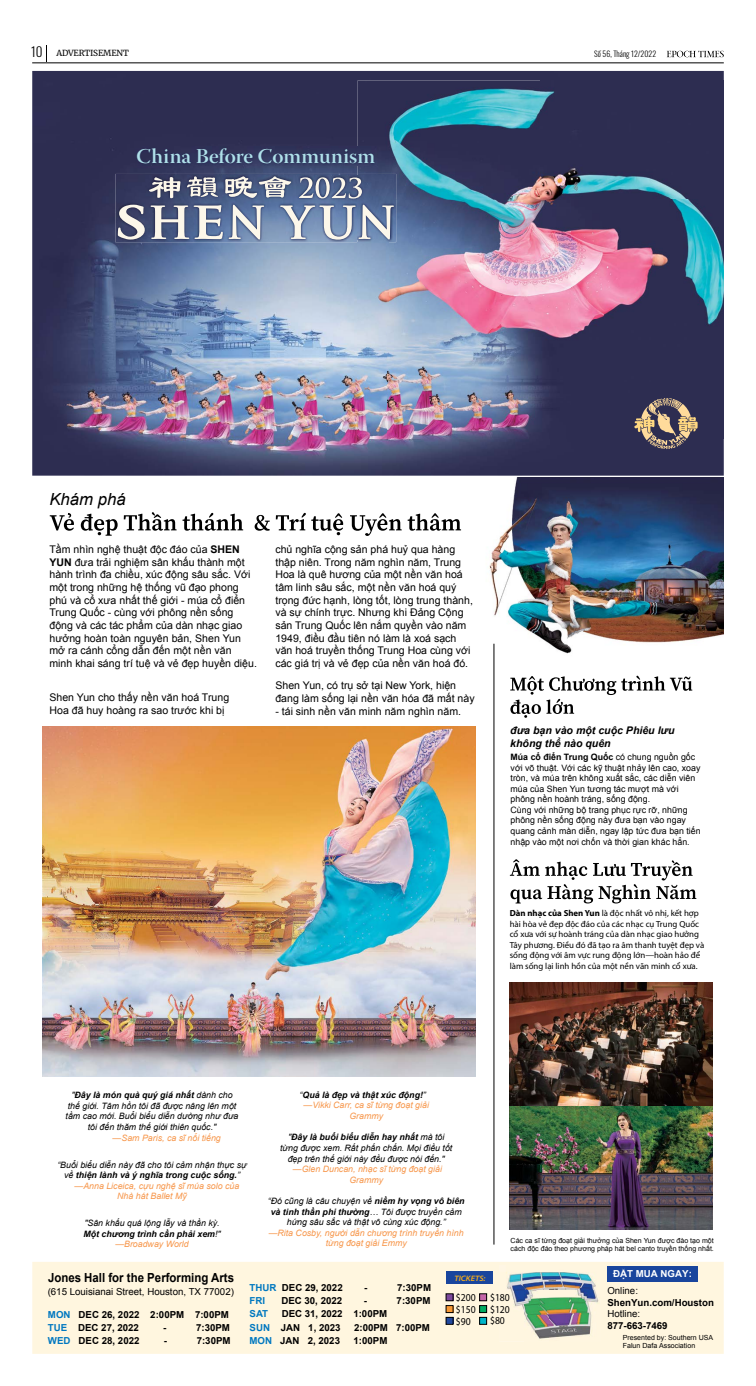
<style>
.page{position:relative;width:756px;height:1386px;background:#fff}
.page>*{position:absolute;margin:0;border:0;box-sizing:border-box;transform-origin:0 0}
.t1{font:20.91px "Warnock Pro Semibold Disp";letter-spacing:.005em;color:#afe0e9}
.t2{font:italic 16.71px "Arial";color:#000}
.t3{font:700 12.51px "Arial";color:#000;scale:.91 1}
.t4{font:10.59px/11.9px "Myriad Pro";color:#000;text-align:justify;scale:.91 1}
.t5{font:10.5px/12.6px "Arial";color:#000}
.t6{font:italic 700 10.5px/12.6px "Arial";color:#000}
.t7{font:700 9.62px/13.2px "Arial";color:#000}
.t8{font:9.62px "Arial";color:#000}
.t9{font:700 9.62px "Arial";color:#fff}
.t10{font:700 9.62px "Arial";color:#0078c0}
.t11{font:italic 8.75px/10.5px "Arial";color:#000;text-align:center}
.t12{font:8.75px/10.5px "Arial";color:#000}
.t13{font:8.75px/10.5px "Myriad Pro";color:#000}
.t14{font:italic 8.75px/10.5px "Arial";color:#f7964a;text-align:center}
.t15{font:italic 700 8.75px "Arial";color:#000}
.t16{font:8.31px "Merriweather";letter-spacing:-.02em;color:#000}
.t17{font:300 7.88px "Oswald";color:#000}
.t18{font:italic 600 semi-expanded 7.88px "Myriad Pro";color:#fcaf17}
.t19{font:7px/8.4px "Arial";color:#000}
.s1{font-family:"Oswald";font-weight:300;font-size:13.12px}
.s2{font-weight:700}
.s3{font-weight:400}
.s4{color:#f7964a}
.s5{color:#000}
.s6{font-weight:700;color:#000}
.s7{color:#0078c0}
</style>
<div class="page">
<svg style="left:46px;top:45px;width:1px;height:16px"></svg>
<hr style="left:32px;top:63px;width:692px;height:1px;background:#000">
<svg style="left:667px;top:51px;width:57px;height:6px"></svg>
<img style="left:489px;top:477px;width:235px;height:217px">
<hr style="left:494px;top:644px;width:1px;height:601px;background:#000">
<img style="left:42px;top:726px;width:434px;height:351px">
<img style="left:510px;top:983px;width:203px;height:246px">
<img style="left:32px;top:71px;width:692px;height:405px">
<img style="left:358px;top:80px;width:366px;height:120px">
<img style="left:388px;top:200px;width:336px;height:239px">
<img style="left:358px;top:242px;width:30px;height:197px">
<svg style="left:634px;top:398px;width:64px;height:51px;background:#786a68"></svg>
<img style="left:115px;top:174px;width:281px;height:68px">
<img style="left:118px;top:176px;width:276px;height:64px">
<svg style="left:118px;top:205px;width:27px;height:35px"></svg>
<svg style="left:151px;top:205px;width:72px;height:34px;background:#8b94a9"></svg>
<svg style="left:229px;top:205px;width:35px;height:35px"></svg>
<svg style="left:280px;top:205px;width:114px;height:35px;background:#91a1bb"></svg>
<svg style="left:149px;top:177px;width:31px;height:21px"></svg>
<svg style="left:187px;top:176px;width:31px;height:21px"></svg>
<svg style="left:225px;top:176px;width:66px;height:22px"></svg>
<svg style="left:299px;top:177px;width:63px;height:22px"></svg>
<img style="left:135px;top:146px;width:242px;height:20px">
<div style="left:32px;top:1262px;width:692px;height:92px;background:#fff6df"></div>
<div style="left:491px;top:1294px;width:8px;height:8px;background:#fff6df"></div>
<div style="left:491px;top:1306px;width:8px;height:8px;background:#fff6df"></div>
<div style="left:491px;top:1318px;width:8px;height:8px;background:#fff6df"></div>
<div style="left:446px;top:1294px;width:7px;height:7px;background:#7c489c"></div>
<div style="left:446px;top:1294px;width:7px;height:7px;border:1px solid #000"></div>
<div style="left:480px;top:1294px;width:7px;height:7px;background:#c465a8"></div>
<div style="left:480px;top:1294px;width:7px;height:7px;border:1px solid #000"></div>
<div style="left:446px;top:1306px;width:7px;height:7px;background:#f89936"></div>
<div style="left:446px;top:1305px;width:7px;height:8px;border:1px solid #000"></div>
<div style="left:480px;top:1306px;width:7px;height:7px;background:#00ab60"></div>
<div style="left:480px;top:1305px;width:7px;height:8px;border:1px solid #000"></div>
<div style="left:446px;top:1317px;width:7px;height:7px;background:#20489f"></div>
<div style="left:446px;top:1317px;width:7px;height:7px;border:1px solid #000"></div>
<div style="left:480px;top:1317px;width:7px;height:7px;background:#00b5c9"></div>
<div style="left:480px;top:1317px;width:7px;height:7px;border:1px solid #000"></div>
<img style="left:499px;top:1265px;width:102px;height:76px">
<svg style="left:499px;top:1294px;width:7px;height:32px"></svg>
<svg style="left:50px;top:512px;width:411px;height:24px"></svg>
<svg style="left:510px;top:676px;width:182px;height:42px"></svg>
<svg style="left:510px;top:859px;width:186px;height:44px"></svg>
<div style="left:447px;top:1272px;width:46px;height:12px;background:#19459d"></div>
<div style="left:607px;top:1266px;width:91px;height:16px;background:#19459d"></div>
<p class="t16" style="left:31px;top:47px;width:99px"><span class="s1">10</span> ADVERTISEMENT</p>
<p class="t17" style="left:594px;top:47px;width:63px">Số 56, Tháng 12/2022</p>
<h1 class="t1" style="left:137px;top:144px;width:240px">China Before Communism</h1>
<h2 class="t2" style="left:49px;top:488px;width:78px">Khám phá</h2>
<p class="t5" style="left:49px;top:543px;width:209px">Tầm nhìn nghệ thuật độc đáo của <span class="s2">SHEN YUN</span> đưa trải nghiệm sân khấu thành một hành trình đa chiều, xúc động sâu sắc. Với một trong những hệ thống vũ đạo phong phú và cổ xưa nhất thế giới - múa cổ điển Trung Quốc - cùng với phông nền sống động và các tác phẩm của dàn nhạc giao hưởng hoàn toàn nguyên bản, Shen Yun mở ra cánh cổng dẫn đến một nền văn minh khai sáng trí tuệ và vẻ đẹp huyền diệu.</p>
<p class="t5" style="left:275px;top:543px;width:199px">chủ nghĩa cộng sản phá huỷ qua hàng thập niên. Trong năm nghìn năm, Trung Hoa là quê hương của một nền văn hoá tâm linh sâu sắc, một nền văn hoá quý trọng đức hạnh, lòng tốt, lòng trung thành, và sự chính trực. Nhưng khi Đảng Cộng sản Trung Quốc lên nắm quyền vào năm 1949, điều đầu tiên nó làm là xoá sạch văn hoá truyền thống Trung Hoa cùng với các giá trị và vẻ đẹp của nền văn hoá đó.</p>
<p class="t5" style="left:275px;top:679px;width:201px">Shen Yun, có trụ sở tại New York, hiện đang làm sống lại nền văn hóa đã mất này</p>
<p class="t5" style="left:275px;top:705px;width:187px">- tái sinh nền văn minh năm nghìn năm.</p>
<p class="t5" style="left:49px;top:692px;width:181px">Shen Yun cho thấy nền văn hoá Trung<br>Hoa đã huy hoàng ra sao trước khi bị</p>
<p class="t6" style="left:510px;top:724px;width:166px">đưa bạn vào một cuộc Phiêu lưu không thể nào quên</p>
<p class="t12" style="left:511px;top:752px;width:192px"><span class="s2">Múa cổ điển Trung Quốc</span> có chung nguồn gốc với võ thuật. Với các kỹ thuật nhảy lên cao, xoay tròn, và múa trên không xuất sắc, các diễn viên múa của Shen Yun tương tác mượt mà với phông nền hoành tráng, sống động.<br>Cùng với những bộ trang phục rực rỡ, những phông nền sống động này đưa bạn vào ngay quang cảnh màn diễn, ngay lập tức đưa bạn tiến nhập vào một nơi chốn và thời gian khác hẳn.</p>
<p class="t13" style="left:510px;top:908px;width:196px"><span class="s2">Dàn nhạc của Shen Yun</span> là độc nhất vô nhị, kết hợp hài hòa vẻ đẹp độc đáo của các nhạc cụ Trung Quốc cổ xưa với sự hoành tráng của dàn nhạc giao hưởng Tây phương. Điều đó đã tạo ra âm thanh tuyệt đẹp và sống động với âm vực rung động lớn—hoàn hảo để làm sống lại linh hồn của một nền văn minh cổ xưa.</p>
<p class="t11" style="left:66px;top:1090px;width:174px">"<span class="s2">Đây là món quà quý giá nhất</span> dành cho thế giới. Tâm hồn tôi đã được nâng lên một tầm cao mới. Buổi biểu diễn dường như đưa tôi đến thăm thế giới thiên quốc."</p>
<p class="t14" style="left:113px;top:1132px;width:110px">—Sam Paris, ca sĩ nổi tiếng</p>
<p class="t11" style="left:57px;top:1159px;width:191px">“Buổi biểu diễn này đã cho tôi cảm nhận thực sự</p>
<p class="t15" style="left:64px;top:1169px;width:177px"><span class="s3">về</span> thiện lành và ý nghĩa trong cuộc sống.<span class="s3">”</span></p>
<p class="t14" style="left:75px;top:1181px;width:166px">—Anna Liceica, cựu nghệ sĩ múa solo của</p>
<p class="t14" style="left:117px;top:1191px;width:71px">Nhà hát Ballet Mỹ</p>
<p class="t11" style="left:83px;top:1218px;width:139px">"Sân khấu quá lộng lẫy và thần kỳ.<br><span class="s2">Một chương trình cần phải xem</span>!" <span class="s4">—Broadway World</span></p>
<p class="t14" style="left:300px;top:1090px;width:131px"><span class="s5">“</span><span class="s6">Quả là đẹp và thật xúc động!</span><span class="s5">” </span>—Vikki Carr, ca sĩ từng đoạt giải<br>Grammy</p>
<p class="t11" style="left:280px;top:1132px;width:174px">"<span class="s2">Đây là buổi biểu diễn hay nhất</span> mà tôi từng được xem. Rất phấn chấn. Mọi điều tốt đẹp trên thế giới này đều được nói đến."</p>
<p class="t14" style="left:293px;top:1164px;width:151px">—Glen Duncan, nhạc sĩ từng đoạt giải<br>Grammy</p>
<p class="t11" style="left:268px;top:1196px;width:198px">“Đó cũng là câu chuyện về <span class="s2">niềm hy vọng vô biên và tinh thần phi thường</span>… Tôi được truyền cảm hứng sâu sắc và thật vô cùng xúc động.”</p>
<p class="t14" style="left:269px;top:1227px;width:197px">—Rita Cosby, người dẫn chương trình truyền hình từng đoạt giải Emmy</p>
<p class="t19" style="left:511px;top:1236px;width:205px">Các ca sĩ từng đoạt giải thưởng của Shen Yun được đào tạo một cách độc đáo theo phương pháp hát bel canto truyền thống nhất.</p>
<p class="t3" style="left:48px;top:1270px;width:206px">Jones Hall for the Performing Arts</p>
<p class="t7" style="left:48px;top:1308px;width:183px"><span class="s7">MON</span> DEC 26, 2022 2:00PM 7:00PM<br><span class="s7">TUE</span> DEC 27, 2022</p>
<p class="t8" style="left:48px;top:1285px;width:188px">(615 Louisianai Street, Houston, TX 77002)</p>
<p class="t7" style="left:250px;top:1281px;width:95px"><span class="s7">THUR</span> DEC 29, 2022</p>
<p class="t7" style="left:364px;top:1281px;width:5px">-</p>
<p class="t7" style="left:397px;top:1281px;width:35px">7:30PM</p>
<p class="t10" style="left:250px;top:1295px;width:17px">FRI</p>
<p class="t7" style="left:281px;top:1295px;width:62px">DEC 30, 2022</p>
<p class="t7" style="left:364px;top:1295px;width:5px">-</p>
<p class="t7" style="left:397px;top:1295px;width:35px">7:30PM</p>
<p class="t10" style="left:250px;top:1308px;width:20px">SAT</p>
<p class="t7" style="left:250px;top:1308px;width:139px;text-indent:32px">DEC 31, 2022 1:00PM<br><span class="s7">SUN</span> JAN 1, 2023</p>
<p class="t7" style="left:354px;top:1321px;width:77px">2:00PM 7:00PM</p>
<p class="t7" style="left:163px;top:1321px;width:5px">-</p>
<p class="t7" style="left:196px;top:1321px;width:35px">7:30PM</p>
<p class="t7" style="left:48px;top:1334px;width:93px"><span class="s7">WED</span> DEC 28, 2022</p>
<p class="t7" style="left:164px;top:1334px;width:5px">-</p>
<p class="t7" style="left:197px;top:1334px;width:35px">7:30PM</p>
<p class="t7" style="left:250px;top:1334px;width:92px"><span class="s7">MON</span> JAN 2, 2023</p>
<p class="t7" style="left:354px;top:1334px;width:35px">1:00PM</p>
<p class="t18" style="left:454px;top:1273px;width:33px">TICKETS:</p>
<p class="t9" style="left:613px;top:1267px;width:80px">ĐẶT MUA NGAY:</p>
<p class="t4" style="left:456px;top:1291px;width:23px">$200 $150 $90</p>
<p class="t4" style="left:490px;top:1292px;width:23px;line-height:11.5px">$180 $120 $80</p>
<p class="t8" style="left:607px;top:1284px;width:32px">Online:</p>
<p class="t7" style="left:607px;top:1296px;width:108px">ShenYun.com/Houston</p>
<p class="t8" style="left:607px;top:1308px;width:34px">Hotline:</p>
<p class="t7" style="left:607px;top:1319px;width:62px">877-663-7469</p>
<p class="t19" style="left:623px;top:1333px;width:92px">Presented by: Southern USA<br>Falun Dafa Association</p>
</div>
